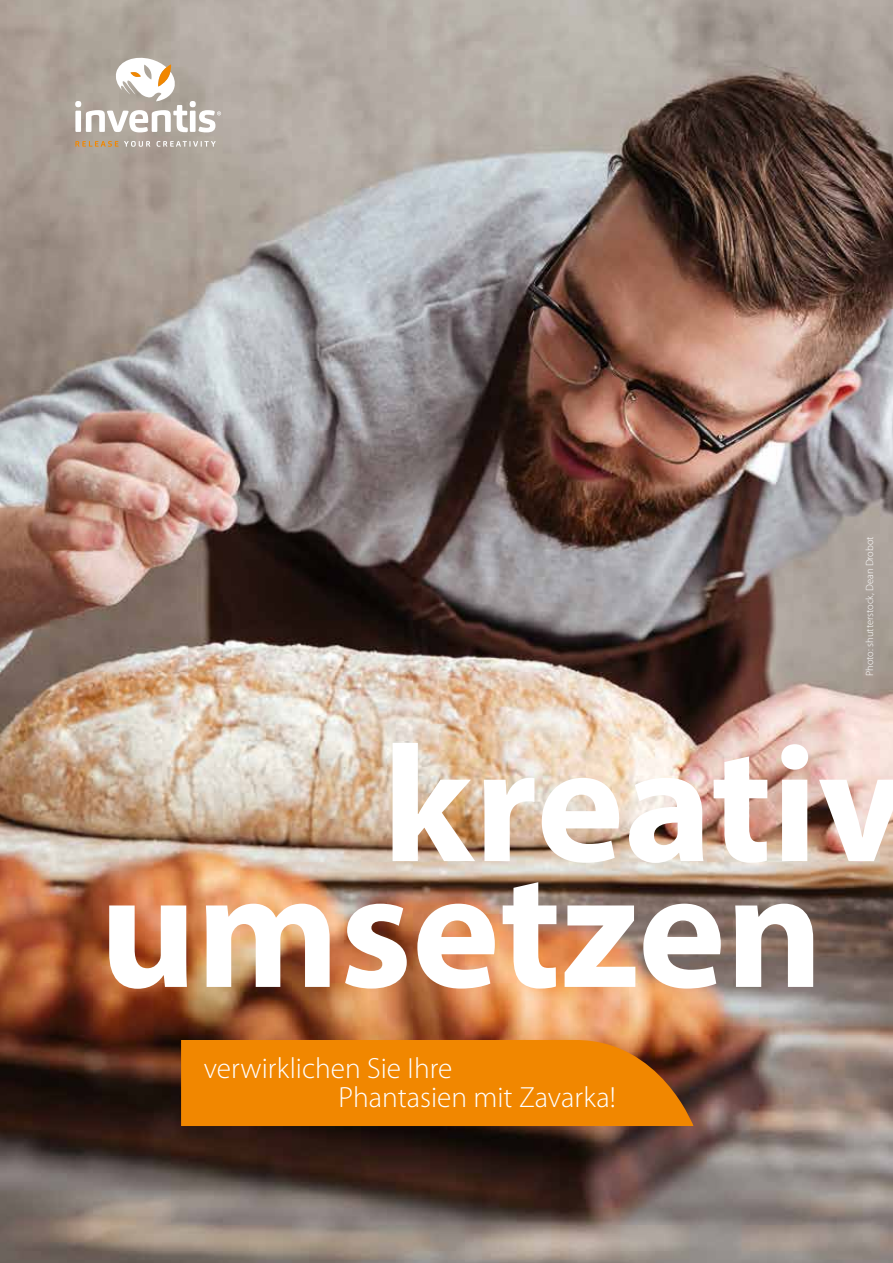
<style>
.page{position:relative;width:893px;height:1263px;background:#fff}
.page>*{position:absolute;margin:0;border:0;box-sizing:border-box;transform-origin:0 0}
.t1{font:700 166.5px "Myriad Pro";color:#fff}
.t2{font:300 29.25px/29.2px "Myriad Pro";color:#fff}
.t3{font:300 10.5px "Myriad Pro";color:#fff}
</style>
<div class="page">
<img style="left:0;top:0;width:893px;height:1263px">
<svg style="left:124px;top:141px;width:26px;height:6px"></svg>
<svg style="left:157px;top:141px;width:59px;height:6px"></svg>
<svg style="left:75px;top:141px;width:43px;height:6px"></svg>
<svg style="left:75px;top:55px;width:146px;height:77px"></svg>
<div style="left:181px;top:1040px;width:512px;height:86px;background:#f18700"></div>
<p class="t3" style="left:864px;top:676px;width:141px;rotate:-90deg">Photo: shutterstock, Dean Drobot</p>
<h1 class="t1" style="left:382px;top:696px;width:525px">kreativ</h1>
<h1 class="t1" style="left:99px;top:822px;width:725px">umsetzen</h1>
<p class="t2" style="left:339px;top:1054px;width:279px;text-indent:-135px">verwirklichen Sie Ihre<br>Phantasien mit Zavarka!</p>
</div>
